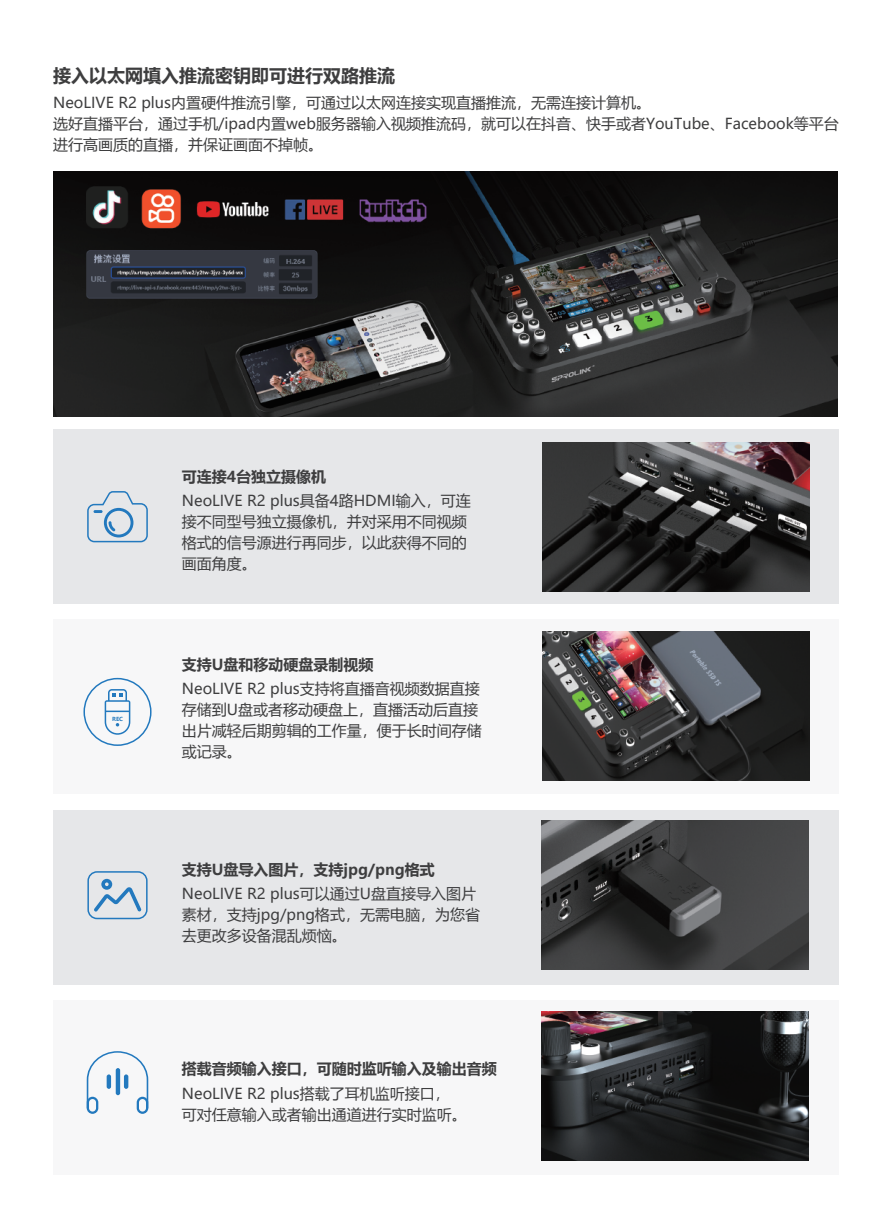
<style>
.page{position:relative;width:893px;height:1212px;background:#fff}
.page>*{position:absolute;margin:0;border:0;box-sizing:border-box;transform-origin:0 0}
.t1{font:700 18px "Microsoft Ya Hei";color:#3e3e3f}
.t2{font:15px/21px "Microsoft Ya Hei";color:#3e3e3f}
.t3{font:700 15px "Microsoft Ya Hei";color:#3e3e3f}
.t4{font:700 5.55px "Microsoft Ya Hei";color:#2379be}
</style>
<div class="page">
<div style="left:53px;top:429px;width:785px;height:175px;background:#e6e7e9"></div>
<div style="left:53px;top:619px;width:785px;height:175px;background:#f7f7f8"></div>
<div style="left:53px;top:1000px;width:785px;height:175px;background:#f7f7f8"></div>
<div style="left:53px;top:810px;width:785px;height:174px;background:#e6e7e9"></div>
<div style="left:83px;top:678px;width:69px;height:68px;border:2px solid #2379be;border-radius:50%"></div>
<svg style="left:105px;top:689px;width:25px;height:46px"></svg>
<svg style="left:94px;top:879px;width:47px;height:33px"></svg>
<div style="left:87px;top:871px;width:61px;height:48px;border:2px solid #2379be;border-radius:9px"></div>
<svg style="left:87px;top:1051px;width:61px;height:63px"></svg>
<svg style="left:87px;top:491px;width:61px;height:52px"></svg>
<img style="left:542px;top:631px;width:267px;height:150px">
<img style="left:542px;top:442px;width:267px;height:149px">
<img style="left:542px;top:821px;width:267px;height:149px">
<img style="left:542px;top:1011px;width:267px;height:149px">
<img style="left:53px;top:171px;width:785px;height:245px">
<p class="t1" style="left:53px;top:63px;width:344px">接入以太网填入推流密钥即可进行双路推流</p>
<p class="t2" style="left:53px;top:92px;width:787px">NeoLIVE R2 plus内置硬件推流引擎，可通过以太网连接实现直播推流，无需连接计算机。<br>选好直播平台，通过手机/ipad内置web服务器输入视频推流码，就可以在抖音、快手或者YouTube、Facebook等平台进行高画质的直播，并保证画面不掉帧。</p>
<p class="t4" style="left:112px;top:715px;width:12px">REC</p>
<p class="t3" style="left:182px;top:466px;width:146px">可连接4台独立摄像机</p>
<p class="t2" style="left:182px;top:489px;width:290px">NeoLIVE R2 plus具备4路HDMI输入，可连接不同型号独立摄像机，并对采用不同视频格式的信号源进行再同步，以此获得不同的画面角度。</p>
<p class="t3" style="left:182px;top:654px;width:193px">支持U盘和移动硬盘录制视频</p>
<p class="t2" style="left:182px;top:677px;width:301px">NeoLIVE R2 plus支持将直播音视频数据直接存储到U盘或者移动硬盘上，直播活动后直接出片减轻后期剪辑的工作量，便于长时间存储或记录。</p>
<p class="t3" style="left:182px;top:859px;width:254px">支持U盘导入图片，支持jpg/png格式</p>
<p class="t2" style="left:182px;top:883px;width:300px">NeoLIVE R2 plus可以通过U盘直接导入图片素材，支持jpg/png格式，无需电脑，为您省去更改多设备混乱烦恼。</p>
<p class="t3" style="left:182px;top:1058px;width:316px">搭载音频输入接口，可随时监听输入及输出音频</p>
<p class="t2" style="left:182px;top:1083px;width:286px">NeoLIVE R2 plus搭载了耳机监听接口，可对任意输入或者输出通道进行实时监听。</p>
</div>
